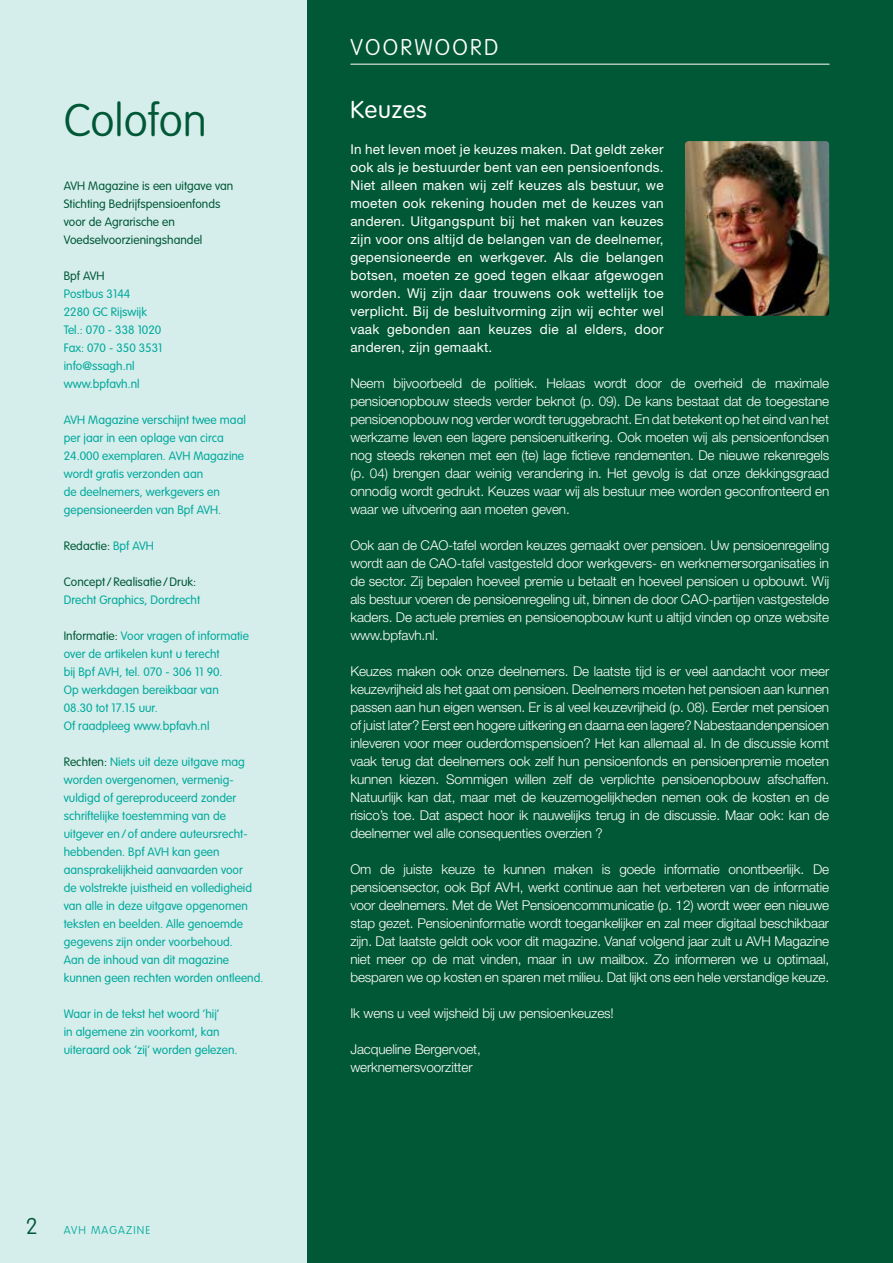
<style>
.page{position:relative;width:893px;height:1263px;background:#fff}
.page>*{position:absolute;margin:0;border:0;box-sizing:border-box;transform-origin:0 0}
.t1{font:100 45px "VAG Rounded LT";color:#005837}
.t2{font:300 24px "VAG Rounded LT";letter-spacing:.03em;color:#fff}
.t3{font:100 22.5px "VAG Rounded LT";letter-spacing:.1em;color:#fff}
.t4{font:300 13.5px/18px "Helvetica Neue LT";letter-spacing:-.01em;color:#fff;text-align:justify}
.t5{font:13.5px/18px "Helvetica Neue LT";letter-spacing:.02em;color:#fff;text-align:justify}
.t6{font:300 12px/18px "VAG Rounded LT";letter-spacing:.005em;color:#00a99d}
.t7{font:300 12px/18px "VAG Rounded LT";letter-spacing:.005em;color:#005837}
.t8{font:100 11.25px "VAG Rounded LT";letter-spacing:.1em;color:#00a99d}
.s1{color:#00a99d}
.s2{color:#005837}
.s3{font-size:22.5px;color:#005837}
</style>
<div class="page">
<div style="left:307px;top:0;width:586px;height:1263px;background:#005837"></div>
<div style="left:0;top:0;width:307px;height:1263px;background:#d6eeeb"></div>
<hr style="left:351px;top:64px;width:478px;height:1px;background:#fff">
<img style="left:685px;top:141px;width:144px;height:175px">
<h1 class="t1" style="left:64px;top:94px;width:145px">Colofon</h1>
<p class="t7" style="left:64px;top:177px;width:171px">AVH Magazine is een uitgave van<br>Stichting Bedrijfspensioenfonds voor de Agrarische en<br>Voedselvoorzieningshandel</p>
<p class="t7" style="left:64px;top:267px;width:42px">Bpf AVH</p>
<p class="t6" style="left:64px;top:285px;width:100px">Postbus 3144<br>2280 GC Rijswijk<br>Tel.: 070 - 338 1020<br>Fax: 070 - 350 3531 info@ssagh.nl www.bpfavh.nl</p>
<p class="t6" style="left:64px;top:411px;width:184px">AVH Magazine verschijnt twee maal per jaar in een oplage van circa<br>24.000 exemplaren. AVH Magazine wordt gratis verzonden aan<br>de deelnemers, werkgevers en gepensioneerden van Bpf AVH.</p>
<p class="t7" style="left:64px;top:537px;width:92px">Redactie: <span class="s1">Bpf AVH</span></p>
<p class="t7" style="left:64px;top:573px;width:134px">Concept / Realisatie /Druk:</p>
<p class="t6" style="left:64px;top:591px;width:138px">Drecht Graphics, Dordrecht</p>
<p class="t6" style="left:64px;top:627px;width:187px"><span class="s2">Informatie:</span> Voor vragen of informatie over de artikelen kunt u terecht<br>bij Bpf AVH, tel. 070 - 306 11 90.<br>Op werkdagen bereikbaar van<br>08.30 tot 17.15 uur.<br>Of raadpleeg www.bpfavh.nl</p>
<p class="t6" style="left:64px;top:753px;width:201px"><span class="s2">Rechten:</span> Niets uit deze uitgave mag worden overgenomen, vermenig&shy;vuldigd of gereproduceerd zonder schriftelijke toestemming van de uitgever en/of andere auteursrecht&shy;hebbenden. Bpf AVH kan geen aansprakelijkheid aanvaarden voor<br>de volstrekte juistheid en volledigheid van alle in deze uitgave opgenomen teksten en beelden. Alle genoemde gegevens zijn onder voorbehoud.<br>Aan de inhoud van dit magazine kunnen geen rechten worden ontleend.</p>
<p class="t6" style="left:64px;top:1005px;width:175px">Waar in de tekst het woord ‘hij’<br>in algemene zin voorkomt, kan uiteraard ook ‘zij’ worden gelezen.</p>
<p class="t8" style="left:26px;top:1223px;width:126px"><span class="s3">2</span> AVH MAGAZINE</p>
<h3 class="t3" style="left:350px;top:35px;width:149px">VOORWOORD</h3>
<h2 class="t2" style="left:350px;top:96px;width:78px">Keuzes</h2>
<p class="t5" style="left:350px;top:140px;width:315px">In het leven moet je keuzes maken. Dat geldt zeker ook als je bestuurder bent van een pensioenfonds.<br>Niet alleen maken wij zelf keuzes als bestuur, we moeten ook rekening houden met de keuzes van anderen. Uitgangspunt bij het maken van keuzes zijn voor ons altijd de belangen van de deelnemer, gepensioneerde en werkgever. Als die belangen botsen, moeten ze goed tegen elkaar afgewogen worden. Wij zijn daar trouwens ook wettelijk toe verplicht. Bij de besluitvorming zijn wij echter wel vaak gebonden aan keuzes die al elders, door anderen, zijn gemaakt.</p>
<p class="t4" style="left:350px;top:374px;width:480px">Neem bijvoorbeeld de politiek. Helaas wordt door de overheid de maximale pensioenopbouw steeds verder beknot (p. 09). De kans bestaat dat de toegestane pensioenopbouw nog verder wordt teruggebracht. En dat betekent op het eind van het werkzame leven een lagere pensioenuitkering. Ook moeten wij als pensioenfondsen nog steeds rekenen met een (te) lage fictieve rendementen. De nieuwe rekenregels (p. 04) brengen daar weinig verandering in. Het gevolg is dat onze dekkingsgraad onnodig wordt gedrukt. Keuzes waar wij als bestuur mee worden geconfronteerd en waar we uitvoering aan moeten geven.</p>
<p class="t4" style="left:350px;top:536px;width:480px">Ook aan de CAO-tafel worden keuzes gemaakt over pensioen. Uw pensioenregeling wordt aan de CAO-tafel vastgesteld door werkgevers- en werknemersorganisaties in de sector. Zij bepalen hoeveel premie u betaalt en hoeveel pensioen u opbouwt. Wij als bestuur voeren de pensioenregeling uit, binnen de door CAO-partijen vastgestelde kaders. De actuele premies en pensioenopbouw kunt u altijd vinden op onze website www.bpfavh.nl.</p>
<p class="t4" style="left:350px;top:662px;width:480px">Keuzes maken ook onze deelnemers. De laatste tijd is er veel aandacht voor meer keuzevrijheid als het gaat om pensioen. Deelnemers moeten het pensioen aan kunnen passen aan hun eigen wensen. Er is al veel keuzevrijheid (p. 08). Eerder met pensioen of juist later? Eerst een hogere uitkering en daarna een lagere? Nabestaandenpensioen inleveren voor meer ouderdomspensioen? Het kan allemaal al. In de discussie komt vaak terug dat deelnemers ook zelf hun pensioenfonds en pensioenpremie moeten kunnen kiezen. Sommigen willen zelf de verplichte pensioenopbouw afschaffen.<br>Natuurlijk kan dat, maar met de keuzemogelijkheden nemen ook de kosten en de risico’s toe. Dat aspect hoor ik nauwelijks terug in de discussie. Maar ook: kan de deelnemer wel alle consequenties overzien ?</p>
<p class="t4" style="left:350px;top:860px;width:480px">Om de juiste keuze te kunnen maken is goede informatie onontbeerlijk. De pensioensector, ook Bpf AVH, werkt continue aan het verbeteren van de informatie voor deelnemers. Met de Wet Pensioencommunicatie (p. 12) wordt weer een nieuwe stap gezet. Pensioeninformatie wordt toegankelijker en zal meer digitaal beschikbaar zijn. Dat laatste geldt ook voor dit magazine. Vanaf volgend jaar zult u AVH Magazine niet meer op de mat vinden, maar in uw mailbox. Zo informeren we u optimaal, besparen we op kosten en sparen met milieu. Dat lijkt ons een hele verstandige keuze.</p>
<p class="t4" style="left:350px;top:1004px;width:265px">Ik wens u veel wijsheid bij uw pensioenkeuzes!</p>
<p class="t4" style="left:350px;top:1040px;width:132px">Jacqueline Bergervoet, werknemersvoorzitter</p>
</div>
